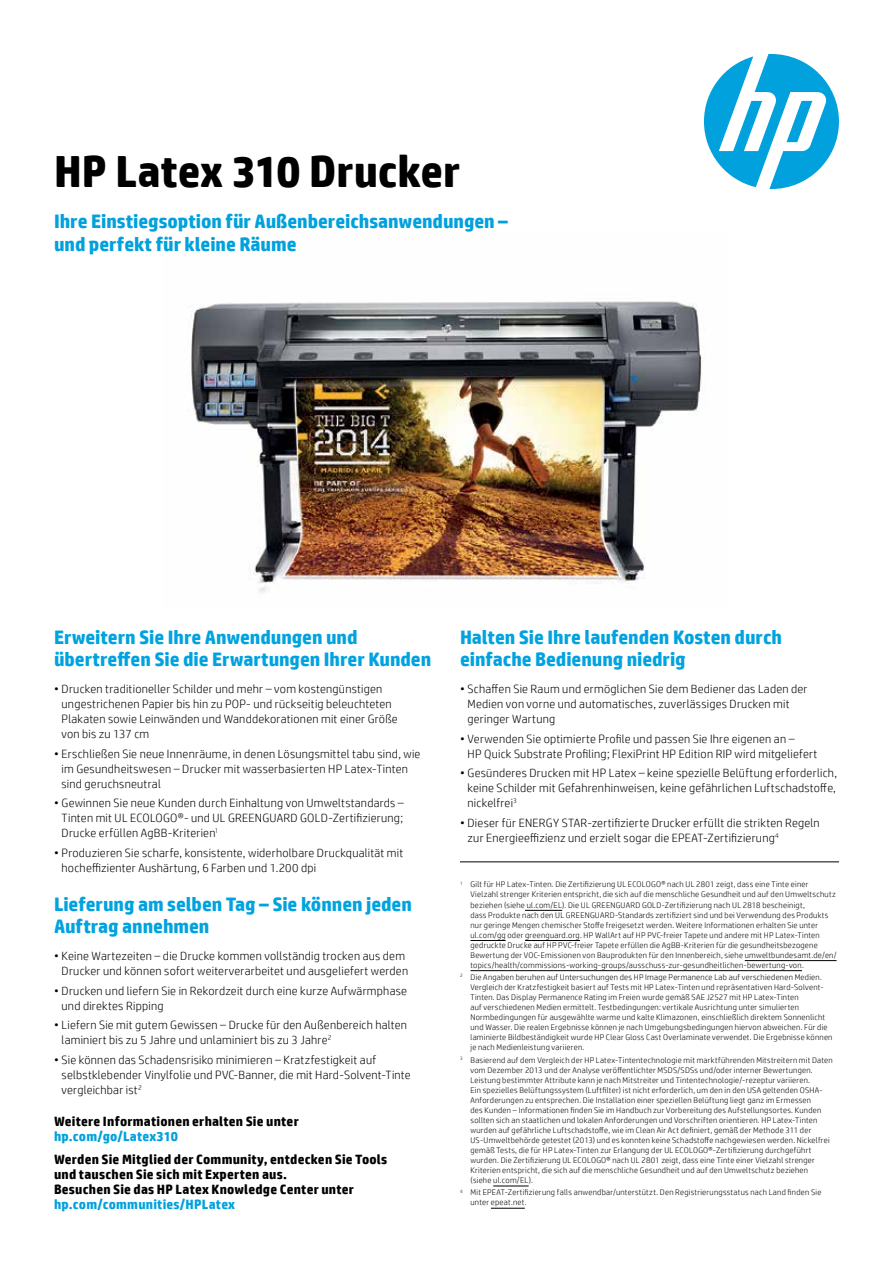
<style>
.page{position:relative;width:893px;height:1263px;background:#fff}
.page>*{position:absolute;margin:0;border:0;box-sizing:border-box;transform-origin:0 0}
.t1{font:700 45px "HP Simplified";letter-spacing:-.005em;color:#000}
.t2{font:700 19.5px/22.5px "HP Simplified";color:#00a3df}
.t3{font:700 19.5px/22.5px "HP Simplified";color:#00a1dd}
.t4{font:700 13.5px/15px "HP Simplified";letter-spacing:.015em;color:#000}
.t5{font:700 13.5px "HP Simplified";letter-spacing:.015em;color:#00a1dd}
.t6{font:300 12px/15px "HP Simplified";letter-spacing:.02em;color:#000}
.t7{font:300 8.25px/10.1px "HP Simplified";letter-spacing:.03em;color:#000}
</style>
<div class="page">
<svg style="left:704px;top:54px;width:135px;height:135px"></svg>
<img style="left:188px;top:301px;width:514px;height:292px">
<hr style="left:525px;top:910px;width:37px;height:1px;background:#000">
<hr style="left:470px;top:940px;width:36px;height:1px;background:#000">
<hr style="left:525px;top:940px;width:55px;height:1px;background:#000">
<hr style="left:745px;top:960px;width:92px;height:1px;background:#000">
<hr style="left:470px;top:970px;width:332px;height:1px;background:#000">
<hr style="left:493px;top:1186px;width:36px;height:1px;background:#000">
<hr style="left:491px;top:1208px;width:34px;height:1px;background:#000">
<hr style="left:460px;top:862px;width:379px;height:1px;background:#000">
<h1 class="t1" style="left:54px;top:144px;width:408px">HP Latex 310 Drucker</h1>
<h2 class="t3" style="left:54px;top:210px;width:455px">Ihre Einstiegsoption für Außenbereichsanwendungen – und perfekt für kleine Räume</h2>
<h2 class="t2" style="left:54px;top:625px;width:379px">Erweitern Sie Ihre Anwendungen und übertreffen Sie die Erwartungen Ihrer Kunden</h2>
<h3 class="t6" style="left:62px;top:681px;width:338px;text-indent:-8px">• Drucken traditioneller Schilder und mehr – vom kostengünstigen ungestrichenen Papier bis hin zu POP- und rückseitig beleuchteten Plakaten sowie Leinwänden und Wanddekorationen mit einer Größe von bis zu 137 cm</h3>
<h3 class="t6" style="left:62px;top:746px;width:360px;text-indent:-8px">• Erschließen Sie neue Innenräume, in denen Lösungsmittel tabu sind, wie im Gesundheitswesen – Drucker mit wasserbasierten HP Latex-Tinten sind geruchsneutral</h3>
<h3 class="t6" style="left:62px;top:795px;width:344px;text-align:justify;text-indent:-8px">• Gewinnen Sie neue Kunden durch Einhaltung von Umweltstandards – Tinten mit UL ECOLOGO®- und UL GREENGUARD GOLD-Zertifizierung; Drucke erfüllen AgBB-Kriterien<sup>1</sup></h3>
<h3 class="t6" style="left:62px;top:845px;width:343px;text-indent:-8px">• Produzieren Sie scharfe, konsistente, widerholbare Druckqualität mit hocheffizienter Aushärtung, 6 Farben und 1.200 dpi</h3>
<h2 class="t2" style="left:54px;top:892px;width:359px">Lieferung am selben Tag – Sie können jeden<br>Auftrag annehmen</h2>
<h3 class="t6" style="left:54px;top:948px;width:356px;text-align:right">• Keine Wartezeiten – die Drucke kommen vollständig trocken aus dem<br>Drucker und können sofort weiterverarbeitet und ausgeliefert werden</h3>
<h3 class="t6" style="left:62px;top:983px;width:347px;text-indent:-8px">• Drucken und liefern Sie in Rekordzeit durch eine kurze Aufwärmphase und direktes Ripping</h3>
<h3 class="t6" style="left:62px;top:1018px;width:347px;text-indent:-8px">• Liefern Sie mit gutem Gewissen – Drucke für den Außenbereich halten laminiert bis zu 5 Jahre und unlaminiert bis zu 3 Jahre<sup>2</sup></h3>
<h3 class="t6" style="left:62px;top:1052px;width:351px;text-indent:-8px">• Sie können das Schadensrisiko minimieren – Kratzfestigkeit auf selbstklebender Vinylfolie und PVC-Banner, die mit Hard-Solvent-Tinte vergleichbar ist<sup>2</sup></h3>
<h3 class="t4" style="left:54px;top:1114px;width:246px">Weitere Informationen erhalten Sie unter</h3>
<h3 class="t5" style="left:54px;top:1129px;width:125px">hp.com/go/Latex310</h3>
<h3 class="t4" style="left:54px;top:1151px;width:335px">Werden Sie Mitglied der Community, entdecken Sie Tools und tauschen Sie sich mit Experten aus.<br>Besuchen Sie das HP Latex Knowledge Center unter</h3>
<h3 class="t5" style="left:54px;top:1196px;width:183px">hp.com/communities/HPLatex</h3>
<h2 class="t2" style="left:460px;top:625px;width:324px">Halten Sie Ihre laufenden Kosten durch einfache Bedienung niedrig</h2>
<h3 class="t6" style="left:468px;top:681px;width:342px;text-indent:-8px">• Schaffen Sie Raum und ermöglichen Sie dem Bediener das Laden der<br>Medien von vorne und automatisches, zuverlässiges Drucken mit geringer Wartung</h3>
<h3 class="t6" style="left:468px;top:731px;width:351px;text-indent:-8px">• Verwenden Sie optimierte Profile und passen Sie Ihre eigenen an –<br>HP Quick Substrate Profiling; FlexiPrint HP Edition RIP wird mitgeliefert</h3>
<h3 class="t6" style="left:468px;top:765px;width:371px;text-align:justify;text-indent:-8px">• Gesünderes Drucken mit HP Latex – keine spezielle Belüftung erforderlich, keine Schilder mit Gefahrenhinweisen, keine gefährlichen Luftschadstoffe, nickelfrei<sup>3</sup></h3>
<h3 class="t6" style="left:468px;top:815px;width:354px;text-indent:-8px">• Dieser für ENERGY STAR-zertifizierte Drucker erfüllt die strikten Regeln zur Energieeffizienz und erzielt sogar die EPEAT-Zertifizierung<sup>4</sup></h3>
<p class="t7" style="left:470px;top:879px;width:368px;text-indent:-10px"><sup>1</sup> Gilt für HP Latex-Tinten. Die Zertifizierung UL ECOLOGO® nach UL 2801 zeigt, dass eine Tinte einer Vielzahl strenger Kriterien entspricht, die sich auf die menschliche Gesundheit und auf den Umweltschutz beziehen (siehe ul.com/EL). Die UL GREENGUARD GOLD-Zertifizierung nach UL 2818 bescheinigt,<br>dass Produkte nach den UL GREENGUARD-Standards zertifiziert sind und bei Verwendung des Produkts nur geringe Mengen chemischer Stoffe freigesetzt werden. Weitere Informationen erhalten Sie unter ul.com/gg oder greenguard.org. HP WallArt auf HP PVC-freier Tapete und andere mit HP Latex-Tinten gedruckte Drucke auf HP PVC-freier Tapete erfüllen die AgBB-Kriterien für die gesundheitsbezogene Bewertung der VOC-Emissionen von Bauprodukten für den Innenbereich, siehe umweltbundesamt.de/en/ topics/health/commissions-working-groups/ausschuss-zur-gesundheitlichen-bewertung-von.</p>
<p class="t7" style="left:470px;top:972px;width:363px;text-indent:-10px"><sup>2</sup> Die Angaben beruhen auf Untersuchungen des HP Image Permanence Lab auf verschiedenen Medien.<br>Vergleich der Kratzfestigkeit basiert auf Tests mit HP Latex-Tinten und repräsentativen Hard-Solvent-Tinten. Das Display Permanence Rating im Freien wurde gemäß SAE J2527 mit HP Latex-Tinten<br>auf verschiedenen Medien ermittelt. Testbedingungen: vertikale Ausrichtung unter simulierten Normbedingungen für ausgewählte warme und kalte Klimazonen, einschließlich direktem Sonnenlicht und Wasser. Die realen Ergebnisse können je nach Umgebungsbedingungen hiervon abweichen. Für die laminierte Bildbeständigkeit wurde HP Clear Gloss Cast Overlaminate verwendet. Die Ergebnisse können je nach Medienleistung variieren.</p>
<p class="t7" style="left:470px;top:1054px;width:364px;text-indent:-10px"><sup>3</sup> Basierend auf dem Vergleich der HP Latex-Tintentechnologie mit marktführenden Mitstreitern mit Daten vom Dezember 2013 und der Analyse veröffentlichter MSDS/SDSs und/oder interner Bewertungen.<br>Leistung bestimmter Attribute kann je nach Mitstreiter und Tintentechnologie/-rezeptur variieren.<br>Ein spezielles Belüftungssystem (Luftfilter) ist nicht erforderlich, um den in den USA geltenden OSHA-Anforderungen zu entsprechen. Die Installation einer speziellen Belüftung liegt ganz im Ermessen<br>des Kunden – Informationen finden Sie im Handbuch zur Vorbereitung des Aufstellungsortes. Kunden sollten sich an staatlichen und lokalen Anforderungen und Vorschriften orientieren. HP Latex-Tinten wurden auf gefährliche Luftschadstoffe, wie im Clean Air Act definiert, gemäß der Methode 311 der US-Umweltbehörde getestet (2013) und es konnten keine Schadstoffe nachgewiesen werden. Nickelfrei gemäß Tests, die für HP Latex-Tinten zur Erlangung der UL ECOLOGO®-Zertifizierung durchgeführt wurden. Die Zertifizierung UL ECOLOGO® nach UL 2801 zeigt, dass eine Tinte einer Vielzahl strenger Kriterien entspricht, die sich auf die menschliche Gesundheit und auf den Umweltschutz beziehen<br>(siehe ul.com/EL).</p>
<p class="t7" style="left:470px;top:1187px;width:352px;text-indent:-10px"><sup>4</sup> Mit EPEAT-Zertifizierung falls anwendbar/unterstützt. Den Registrierungsstatus nach Land finden Sie unter epeat.net.</p>
</div>
